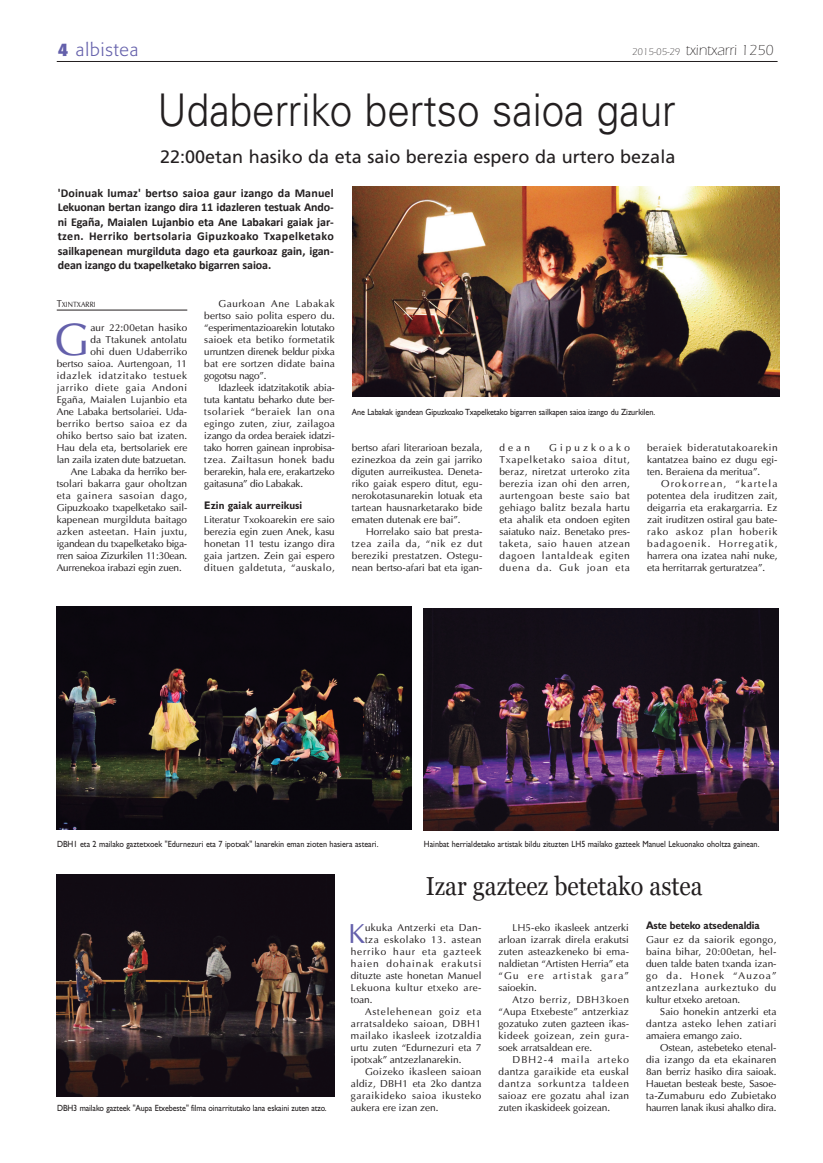
<style>
.page{position:relative;width:823px;height:1163px;background:#fff}
.page>*{position:absolute;margin:0;border:0;box-sizing:border-box;transform-origin:0 0}
.t1{font:300 45px "Univers";color:#231f20;scale:.9 1}
.t2{font:45px "Optima";color:#6460ab}
.t3{font:27.5px "Optima";color:#6460ab}
.t4{font:26px "Georgia";color:#231f20;scale:.9 1}
.t5{font:18px "Frutiger";color:#231f20}
.t6{font:300 18px "Formata";letter-spacing:.05em;color:#6460ab}
.t7{font:300 15px "Itc Eras";color:#231f20}
.t8{font:700 12px/14.4px "Calibri";letter-spacing:-.01em;color:#231f20;text-align:justify}
.t9{font:700 11px "Gill Sans";letter-spacing:-.015em;color:#231f20;scale:.9 1}
.t10{font:700 11px "Gill Sans";letter-spacing:.01em;color:#231f20;scale:.9 1}
.t11{font:10px/12px "Optima";letter-spacing:.01em;color:#231f20;text-align:justify}
.t12{font:10px "Optima";letter-spacing:-.02em;color:#231f20}
.t13{font:10px "Optima";letter-spacing:.045em;color:#231f20}
.t14{font:10px "Optima";letter-spacing:-.01em;color:#231f20}
.t15{font:10px "Optima";letter-spacing:.06em;color:#231f20}
.t16{font:10px "Optima";letter-spacing:.03em;color:#231f20}
.t17{font:10px "Optima";letter-spacing:.08em;color:#231f20}
.t18{font:10px "Optima";letter-spacing:.04em;color:#231f20}
.t19{font:10px "Optima";letter-spacing:.055em;color:#231f20}
.t20{font:10px "Optima";letter-spacing:.065em;color:#231f20}
.t21{font:10px "Optima";letter-spacing:.095em;color:#231f20}
.t22{font:10px "Optima";letter-spacing:.035em;color:#231f20}
.t23{font:10px "Optima";letter-spacing:.05em;color:#231f20}
.t24{font:9px "Gill Sans";letter-spacing:-.01em;color:#231f20;scale:.9 1}
.t25{font:7.5px "Optima";color:#231f20;scale:.9 1}
.s1{font-weight:700}
.s2{font-size:10px}
</style>
<div class="page">
<hr style="left:57px;top:61px;width:720px;height:1px;background:#231f20">
<hr style="left:57px;top:309px;width:130px;height:1px;background:#231f20">
<img style="left:57px;top:874px;width:277px;height:222px">
<img style="left:423px;top:608px;width:355px;height:222px">
<img style="left:352px;top:187px;width:426px;height:210px">
<img style="left:57px;top:607px;width:354px;height:222px">
<h3 class="t6" style="left:58px;top:39px;width:82px"><span class="s1">4</span> albistea</h3>
<h3 class="t7" style="left:631px;top:41px;width:143px"><span class="s2">2015-05-29</span> txintxarri 1250</h3>
<h1 class="t1" style="left:157px;top:83px;width:577px">Udaberriko bertso saioa gaur</h1>
<h3 class="t5" style="left:160px;top:146px;width:516px">22:00etan hasiko da eta saio berezia espero da urtero bezala</h3>
<p class="t8" style="left:58px;top:185px;width:277px">'Doinuak lumaz' bertso saioa gaur izango da Manuel Lekuonan bertan izango dira 11 idazleren testuak Ando&shy;ni Egaña, Maialen Lujanbio eta Ane Labakari gaiak jar&shy;tzen. Herriko bertsolaria Gipuzkoako Txapelketako sailkapenean murgilduta dago eta gaurkoaz gain, igan&shy;dean izango du txapelketako bigarren saioa.</p>
<p class="t25" style="left:57px;top:299px;width:45px"><span class="s2">T</span>XINTXARRI</p>
<h1 class="t2" style="left:54px;top:312px;width:37px">G</h1>
<p class="t11" style="left:90px;top:321px;width:98px">aur 22:00etan hasiko</p>
<p class="t11" style="left:90px;top:333px;width:98px">da Ttakunek antolatu</p>
<p class="t11" style="left:90px;top:345px;width:98px">ohi duen Udaberriko</p>
<p class="t11" style="left:57px;top:357px;width:132px">bertso saioa. Aurtengoan, 11</p>
<p class="t15" style="left:57px;top:369px;width:132px">idazlek idatzitako testuek</p>
<p class="t20" style="left:57px;top:381px;width:132px">jarriko diete gaia Andoni</p>
<p class="t11" style="left:57px;top:393px;width:132px">Egaña, Maialen Lujanbio eta</p>
<p class="t14" style="left:57px;top:405px;width:132px">Ane Labaka bertsolariei. Uda-</p>
<p class="t13" style="left:57px;top:417px;width:132px">berriko bertso saioa ez da</p>
<p class="t11" style="left:57px;top:429px;width:132px">ohiko bertso saio bat izaten.</p>
<p class="t11" style="left:57px;top:441px;width:132px">Hau dela eta, bertsolariek ere</p>
<p class="t12" style="left:57px;top:453px;width:131px">lan zaila izaten dute batzuetan.</p>
<p class="t12" style="left:71px;top:465px;width:118px">Ane Labaka da herriko ber-</p>
<p class="t11" style="left:57px;top:477px;width:132px">tsolari bakarra gaur oholtzan</p>
<p class="t15" style="left:57px;top:489px;width:132px">eta gainera sasoian dago,</p>
<p class="t14" style="left:57px;top:501px;width:132px">Gipuzkoako txapelketako sail-</p>
<p class="t11" style="left:57px;top:513px;width:132px">kapenean murgilduta baitago</p>
<p class="t16" style="left:57px;top:525px;width:132px">azken asteetan. Hain juxtu,</p>
<p class="t12" style="left:57px;top:537px;width:132px">igandean du txapelketako biga-</p>
<p class="t12" style="left:57px;top:549px;width:132px">rren saioa Zizurkilen 11:30ean.</p>
<p class="t12" style="left:57px;top:561px;width:126px">Aurrenekoa irabazi egin zuen.</p>
<p class="t11" style="left:204px;top:297px;width:132px;text-indent:14px">Gaurkoan Ane Labakak bertso saio polita espero du. “esperimentazioarekin lotutako saioek eta betiko formetatik urruntzen direnek beldur pixka bat ere sortzen didate baina gogotsu nago”.</p>
<p class="t11" style="left:204px;top:381px;width:132px;text-indent:14px">Idazleek idatzitakotik abia&shy;tuta kantatu beharko dute ber&shy;tsolariek “beraiek lan ona egingo zuten, ziur, zailagoa izango da ordea beraiek idatzi&shy;tako horren gainean inprobisa&shy;tzea. Zailtasun honek badu berarekin, hala ere, erakartzeko gaitasuna” dio Labakak.</p>
<p class="t10" style="left:204px;top:498px;width:110px">Ezin gaiak aurreikusi</p>
<p class="t11" style="left:204px;top:513px;width:132px">Literatur Txokoarekin ere saio berezia egin zuen Anek, kasu honetan 11 testu izango dira gaia jartzen. Zein gai espero dituen galdetuta, “auskalo,</p>
<p class="t24" style="left:351px;top:406px;width:338px">Ane Labakak igandean Gipuzkoako Txapelketako bigarren sailkapen saioa izango du Zizurkilen.</p>
<p class="t11" style="left:351px;top:441px;width:132px">bertso afari literarioan bezala, ezinezkoa da zein gai jarriko diguten aurreikustea. Deneta&shy;riko gaiak espero ditut, egu&shy;nerokotasunarekin lotuak eta tartean hausnarketarako bide ematen dutenak ere bai”.</p>
<p class="t11" style="left:351px;top:525px;width:132px;text-indent:14px">Horrelako saio bat presta&shy;tzea zaila da, “nik ez dut bereziki prestatzen. Ostegu&shy;nean bertso-afari bat eta igan-</p>
<p class="t11" style="left:499px;top:441px;width:132px;text-indent:50px">Gipuzkoako Txapelketako saioa ditut, beraz, niretzat urteroko zita berezia izan ohi den arren, aurtengoan beste saio bat gehiago balitz bezala hartu eta ahalik eta ondoen egiten saiatuko naiz. Benetako pres&shy;taketa, saio hauen atzean dagoen lantaldeak egiten duena da. Guk joan eta</p>
<p class="t11" style="left:646px;top:441px;width:132px">beraiek bideratutakoarekin kantatzea baino ez dugu egi&shy;ten. Beraiena da meritua”.</p>
<p class="t11" style="left:499px;top:441px;width:32px">dean</p>
<p class="t11" style="left:646px;top:477px;width:132px;text-indent:14px">Orokorrean, “kartela potentea dela iruditzen zait, deigarria eta erakargarria. Ez zait iruditzen ostiral gau bate&shy;rako askoz plan hoberik badagoenik. Horregatik, harrera ona izatea nahi nuke, eta herritarrak gerturatzea”.</p>
<p class="t24" style="left:57px;top:838px;width:358px">DBH1 eta 2 mailako gaztetxoek "Edurnezuri eta 7 ipotxak" lanarekin eman zioten hasiera asteari.</p>
<p class="t24" style="left:423px;top:838px;width:374px">Hainbat herrialdetako artistak bildu zituzten LH5 mailako gazteek Manuel Lekuonako oholtza gainean.</p>
<p class="t24" style="left:57px;top:1102px;width:301px">DBH3 mailako gazteek "Aupa Etxebeste" filma oinarritutako lana eskaini zuten atzo.</p>
<h3 class="t4" style="left:425px;top:871px;width:309px">Izar gazteez betetako astea</h3>
<h2 class="t3" style="left:348px;top:916px;width:18px">K</h2>
<p class="t16" style="left:365px;top:921px;width:118px">ukuka Antzerki eta Dan-</p>
<p class="t23" style="left:365px;top:933px;width:118px">tza eskolako 13. astean</p>
<p class="t17" style="left:350px;top:945px;width:132px">herriko haur eta gazteek</p>
<p class="t21" style="left:350px;top:957px;width:132px">haien dohainak erakutsi</p>
<p class="t11" style="left:350px;top:969px;width:132px">dituzte aste honetan Manuel</p>
<p class="t13" style="left:350px;top:981px;width:132px">Lekuona kultur etxeko are-</p>
<p class="t11" style="left:350px;top:993px;width:23px">toan.</p>
<p class="t17" style="left:365px;top:1005px;width:118px">Astelehenean goiz eta</p>
<p class="t13" style="left:350px;top:1017px;width:132px">arratsaldeko saioan, DBH1</p>
<p class="t18" style="left:350px;top:1029px;width:132px">mailako ikasleek izotzaldia</p>
<p class="t11" style="left:350px;top:1041px;width:132px">urtu zuten “Edurnezuri eta 7</p>
<p class="t11" style="left:350px;top:1053px;width:112px">ipotxak” antzezlanarekin.</p>
<p class="t22" style="left:365px;top:1065px;width:118px">Goizeko ikasleen saioan</p>
<p class="t11" style="left:350px;top:1077px;width:132px">aldiz, DBH1 eta 2ko dantza</p>
<p class="t19" style="left:350px;top:1089px;width:132px">garaikideko saioa ikusteko</p>
<p class="t11" style="left:350px;top:1101px;width:89px">aukera ere izan zen.</p>
<p class="t11" style="left:498px;top:921px;width:132px;text-indent:14px">LH5-eko ikasleek antzerki arloan izarrak direla erakutsi zuten asteazkeneko bi ema&shy;naldietan “Artisten Herria” eta “Gu ere artistak gara” saioekin.</p>
<p class="t11" style="left:498px;top:993px;width:132px;text-indent:14px">Atzo berriz, DBH3koen “Aupa Etxebeste” antzerkiaz gozatuko zuten gazteen ikas&shy;kideek goizean, zein gura&shy;soek arratsaldean ere.</p>
<p class="t11" style="left:498px;top:1053px;width:132px;text-indent:14px">DBH2-4 maila arteko dantza garaikide eta euskal dantza sorkuntza taldeen saioaz ere gozatu ahal izan zuten ikaskideek goizean.</p>
<p class="t9" style="left:645px;top:918px;width:128px">Aste beteko atsedenaldia</p>
<p class="t11" style="left:645px;top:933px;width:132px">Gaur ez da saiorik egongo, baina bihar, 20:00etan, hel&shy;duen talde baten txanda izan&shy;go da. Honek “Auzoa” antzezlana aurkeztuko du kultur etxeko aretoan.</p>
<p class="t11" style="left:645px;top:1005px;width:132px;text-indent:14px">Saio honekin antzerki eta dantza asteko lehen zatiari amaiera emango zaio.</p>
<p class="t11" style="left:645px;top:1041px;width:132px;text-indent:14px">Ostean, astebeteko etenal&shy;dia izango da eta ekainaren 8an berriz hasiko dira saioak.<br>Hauetan besteak beste, Sasoe&shy;ta-Zumaburu edo Zubietako haurren lanak ikusi ahalko dira.</p>
</div>
